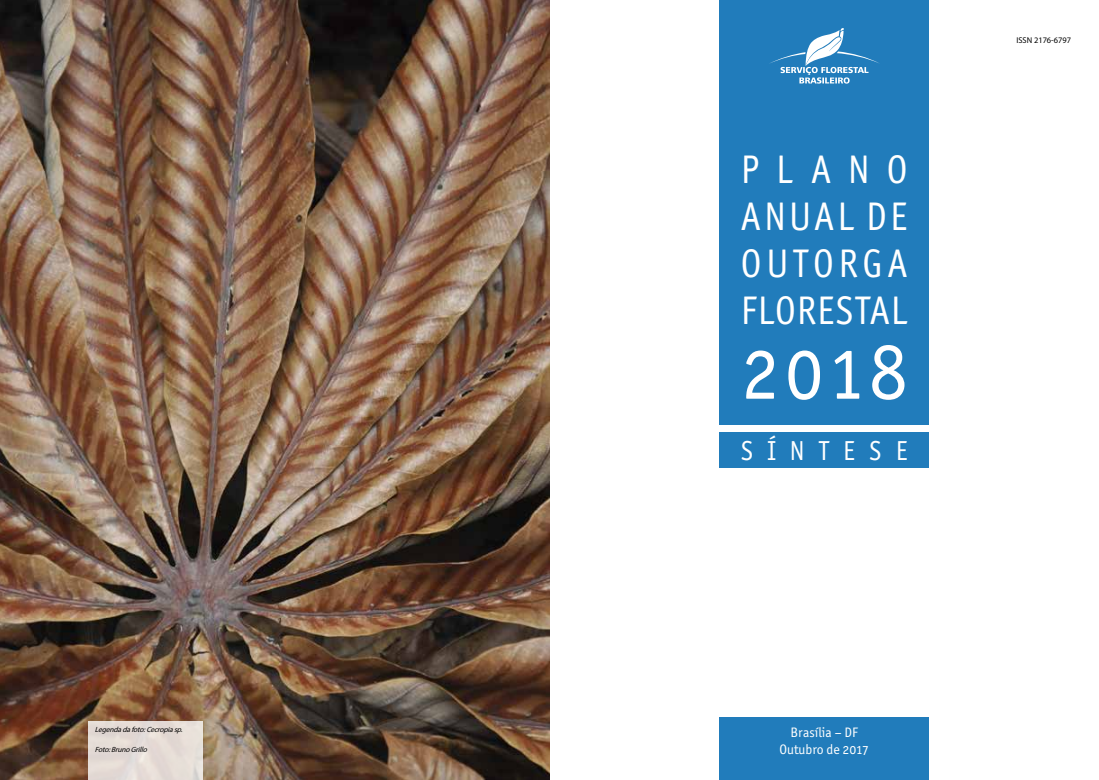
<style>
.page{position:relative;width:1099px;height:780px;background:#fff}
.page>*{position:absolute;margin:0;border:0;box-sizing:border-box;transform-origin:0 0}
.t1{font:82.12px "Officina San ITC Book OS";color:#fff;scale:.93 1}
.t2{font:40px/46.8px "Officina San ITC Book OS";letter-spacing:.09em;color:#fff;text-align:justify;scale:.94 1}
.t3{font:27.5px "Officina San ITC Book OS";letter-spacing:.545em;color:#fff;scale:.93 1}
.t4{font:13.75px/17.5px "Officina San ITC Book OS";color:#fff;text-align:center}
.t5{font:8.38px "Myriad Pro";color:#000}
.t6{font:italic 7.5px "Myriad Pro";color:#000}
</style>
<div class="page">
<div style="left:719px;top:0;width:209px;height:424px;background:#217cbb"></div>
<img style="left:0;top:0;width:549px;height:780px">
<div style="left:89px;top:721px;width:114px;height:59px;background:#e5dcd6"></div>
<div style="left:719px;top:432px;width:209px;height:35px;background:#217cbb"></div>
<div style="left:719px;top:717px;width:209px;height:63px;background:#217cbb"></div>
<svg style="left:769px;top:28px;width:110px;height:56px"></svg>
<p class="t6" style="left:95px;top:725px;width:92px">Legendadafoto:Cecropiasp.</p>
<p class="t6" style="left:95px;top:744px;width:56px">Foto:BrunoGrillo</p>
<h2 class="t2" style="left:741px;top:146px;width:179px">PLANO ANUAL DE OUTORGA FLORESTAL</h2>
<h1 class="t1" style="left:741px;top:323px;width:181px">2018</h1>
<h3 class="t3" style="left:741px;top:434px;width:181px">SÍNTESE</h3>
<h3 class="t4" style="left:779px;top:723px;width:91px">Brasília – DF<br>Outubro de 2017</h3>
<p class="t5" style="left:1016px;top:35px;width:56px">ISSN 2176-6797</p>
</div>
